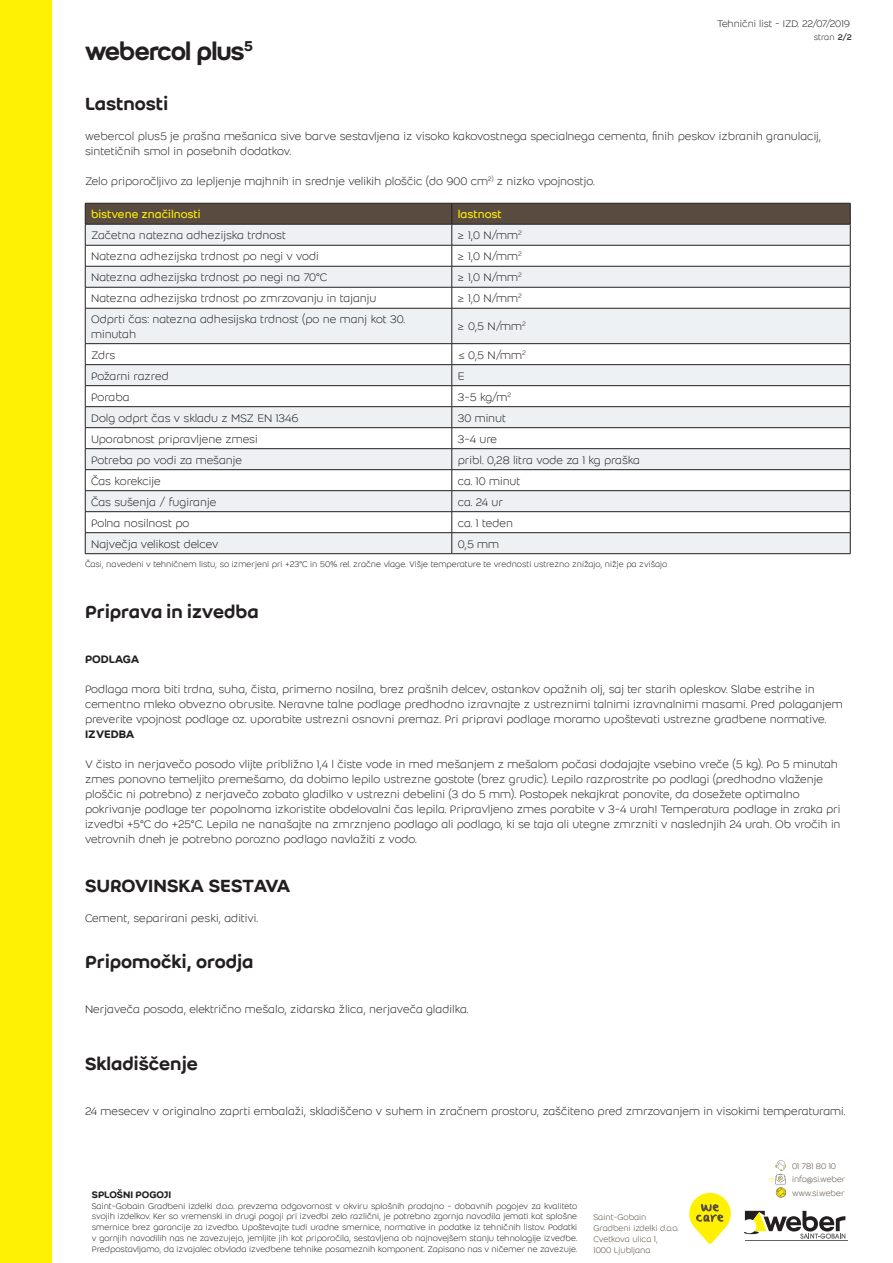
<style>
.page{position:relative;width:893px;height:1263px;background:#fff}
.page>*{position:absolute;margin:0;border:0;box-sizing:border-box;transform-origin:0 0}
.t1{font:27px "Weber Name";color:#231f20}
.t2{font:500 19.5px "Weber";color:#231f20}
.t3{font:500 19.5px "Weber";letter-spacing:-.02em;color:#231f20}
.t4{font:300 12px/15px "Weber";color:#231f20}
.t5{font:12px "Weber";color:#fff101}
.t6{font:500 12px "Weber";letter-spacing:-.01em;color:#231f20}
.t7{font:300 12px "Weber";letter-spacing:-.03em;color:#231f20}
.t8{font:300 10.5px "Weber";color:#231f20}
.t9{font:500 10.5px "Weber";letter-spacing:-.005em;color:#231f20}
.t10{font:300 9px/10.8px "Weber";color:#231f20;text-align:justify}
.t11{font:300 9px/10.8px "Weber";color:#594b3f}
.t12{font:300 8.85px "Weber";color:#594b3f}
.s1{font-weight:400}
</style>
<div class="page">
<div style="left:0;top:0;width:51px;height:1263px;background:#fff101"></div>
<svg style="left:86px;top:309px;width:764px;height:244px;fill:#edf1f3"></svg>
<svg style="left:85px;top:203px;width:766px;height:105px"></svg>
<hr style="left:85px;top:308px;width:367px;height:1px;background:#231f20">
<hr style="left:85px;top:308px;width:1px;height:35px;background:#231f20">
<hr style="left:452px;top:308px;width:398px;height:1px;background:#231f20">
<hr style="left:452px;top:308px;width:1px;height:35px;background:#231f20">
<hr style="left:850px;top:308px;width:1px;height:35px;background:#231f20">
<hr style="left:85px;top:343px;width:367px;height:1px;background:#231f20">
<hr style="left:452px;top:343px;width:398px;height:1px;background:#231f20">
<hr style="left:85px;top:406px;width:367px;height:1px;background:#231f20">
<hr style="left:452px;top:406px;width:398px;height:1px;background:#231f20">
<hr style="left:85px;top:427px;width:367px;height:1px;background:#231f20">
<hr style="left:452px;top:427px;width:398px;height:1px;background:#231f20">
<hr style="left:85px;top:448px;width:367px;height:1px;background:#231f20">
<hr style="left:452px;top:448px;width:398px;height:1px;background:#231f20">
<hr style="left:85px;top:469px;width:367px;height:1px;background:#231f20">
<hr style="left:452px;top:469px;width:398px;height:1px;background:#231f20">
<hr style="left:85px;top:490px;width:367px;height:1px;background:#231f20">
<hr style="left:452px;top:490px;width:398px;height:1px;background:#231f20">
<hr style="left:85px;top:511px;width:367px;height:1px;background:#231f20">
<hr style="left:452px;top:511px;width:398px;height:1px;background:#231f20">
<hr style="left:85px;top:532px;width:367px;height:1px;background:#231f20">
<hr style="left:452px;top:532px;width:398px;height:1px;background:#231f20">
<svg style="left:452px;top:344px;width:1px;height:209px"></svg>
<hr style="left:85px;top:553px;width:367px;height:1px;background:#231f20">
<hr style="left:452px;top:553px;width:398px;height:1px;background:#231f20">
<hr style="left:85px;top:364px;width:367px;height:1px;background:#231f20">
<svg style="left:85px;top:344px;width:1px;height:209px"></svg>
<hr style="left:452px;top:364px;width:398px;height:1px;background:#231f20">
<svg style="left:850px;top:344px;width:1px;height:209px"></svg>
<hr style="left:85px;top:385px;width:367px;height:1px;background:#231f20">
<hr style="left:452px;top:385px;width:398px;height:1px;background:#231f20">
<hr style="left:745px;top:1240px;width:102px;height:1px;background:#636366">
<svg style="left:744px;top:1211px;width:101px;height:28px"></svg>
<svg style="left:689px;top:1193px;width:42px;height:51px"></svg>
<svg style="left:768px;top:1160px;width:18px;height:38px"></svg>
<p class="t8" style="left:717px;top:17px;width:134px">Tehnični list - IZD. 22/07/2019</p>
<p class="t10" style="left:814px;top:32px;width:39px">stran <span class="s1">2/2</span></p>
<h1 class="t1" style="left:85px;top:35px;width:170px">webercol plus<sup>5</sup></h1>
<h2 class="t2" style="left:85px;top:92px;width:85px">Lastnosti</h2>
<p class="t4" style="left:85px;top:128px;width:738px">webercol plus5 je prašna mešanica sive barve sestavljena iz visoko kakovostnega specialnega cementa, finih peskov izbranih granulacij, sintetičnih smol in posebnih dodatkov.</p>
<p class="t4" style="left:85px;top:173px;width:511px">Zelo priporočljivo za lepljenje majhnih in srednje velikih ploščic (do 900 cm<sup>2)</sup> z nizko vpojnostjo.</p>
<p class="t5" style="left:91px;top:208px;width:111px">bistvene značilnosti</p>
<p class="t5" style="left:458px;top:208px;width:46px">lastnost</p>
<p class="t4" style="left:91px;top:228px;width:196px">Začetna natezna adhezijska trdnost</p>
<p class="t4" style="left:458px;top:228px;width:65px">≥ 1,0 N/mm<sup>2</sup></p>
<p class="t4" style="left:91px;top:249px;width:229px">Natezna adhezijska trdnost po negi v vodi</p>
<p class="t4" style="left:458px;top:249px;width:65px">≥ 1,0 N/mm<sup>2</sup></p>
<p class="t4" style="left:91px;top:270px;width:237px">Natezna adhezijska trdnost po negi na 70°C</p>
<p class="t4" style="left:458px;top:270px;width:65px">≥ 1,0 N/mm<sup>2</sup></p>
<p class="t4" style="left:91px;top:291px;width:287px">Natezna adhezijska trdnost po zmrzovanju in tajanju</p>
<p class="t4" style="left:458px;top:291px;width:65px">≥ 1,0 N/mm<sup>2</sup></p>
<p class="t4" style="left:91px;top:312px;width:315px;line-height:14.4px">Odprti čas: natezna adhesijska trdnost (po ne manj kot 30. minutah</p>
<p class="t4" style="left:458px;top:319px;width:70px">≥ 0,5 N/mm<sup>2</sup></p>
<p class="t4" style="left:91px;top:347px;width:26px">Zdrs</p>
<p class="t4" style="left:458px;top:347px;width:70px">≤ 0,5 N/mm<sup>2</sup></p>
<p class="t7" style="left:91px;top:369px;width:79px">Požarni razred</p>
<p class="t4" style="left:458px;top:368px;width:9px">E</p>
<p class="t4" style="left:91px;top:389px;width:40px">Poraba</p>
<p class="t4" style="left:458px;top:389px;width:55px">3-5 kg/m<sup>2</sup></p>
<p class="t4" style="left:91px;top:410px;width:209px">Dolg odprt čas v skladu z MSZ EN 1346</p>
<p class="t4" style="left:458px;top:410px;width:50px">30 minut</p>
<p class="t4" style="left:91px;top:431px;width:168px">Uporabnost pripravljene zmesi</p>
<p class="t4" style="left:458px;top:431px;width:41px">3-4 ure</p>
<p class="t4" style="left:91px;top:452px;width:153px">Potreba po vodi za mešanje</p>
<p class="t4" style="left:458px;top:452px;width:184px">pribl. 0,28 litra vode za 1 kg praška</p>
<p class="t4" style="left:91px;top:473px;width:71px">Čas korekcije</p>
<p class="t4" style="left:458px;top:473px;width:64px">ca. 10 minut</p>
<p class="t4" style="left:91px;top:494px;width:127px">Čas sušenja / fugiranje</p>
<p class="t4" style="left:458px;top:494px;width:47px">ca. 24 ur</p>
<p class="t4" style="left:91px;top:515px;width:100px">Polna nosilnost po</p>
<p class="t4" style="left:458px;top:515px;width:57px">ca. 1 teden</p>
<p class="t4" style="left:91px;top:536px;width:129px">Največja velikost delcev</p>
<p class="t4" style="left:458px;top:536px;width:43px">0,5 mm</p>
<p class="t10" style="left:85px;top:559px;width:584px">Časi, navedeni v tehničnem listu, so izmerjeni pri +23°C in 50% rel. zračne vlage. Višje temperature te vrednosti ustrezno znižajo, nižje pa zvišajo</p>
<h2 class="t2" style="left:85px;top:601px;width:175px">Priprava in izvedba</h2>
<p class="t6" style="left:85px;top:652px;width:56px">PODLAGA</p>
<p class="t4" style="left:85px;top:682px;width:759px">Podlaga mora biti trdna, suha, čista, primerno nosilna, brez prašnih delcev, ostankov opažnih olj, saj ter starih opleskov. Slabe estrihe in cementno mleko obvezno obrusite. Neravne talne podlage predhodno izravnajte z ustreznimi talnimi izravnalnimi masami. Pred polaganjem preverite vpojnost podlage oz. uporabite ustrezni osnovni premaz. Pri pripravi podlage moramo upoštevati ustrezne gradbene normative.</p>
<p class="t6" style="left:85px;top:727px;width:51px">IZVEDBA</p>
<p class="t4" style="left:85px;top:757px;width:757px">V čisto in nerjavečo posodo vlijte približno 1,4 l čiste vode in med mešanjem z mešalom počasi dodajajte vsebino vreče (5 kg). Po 5 minutah zmes ponovno temeljito premešamo, da dobimo lepilo ustrezne gostote (brez grudic). Lepilo razprostrite po podlagi (predhodno vlaženje ploščic ni potrebno) z nerjavečo zobato gladilko v ustrezni debelini (3 do 5 mm). Postopek nekajkrat ponovite, da dosežete optimalno pokrivanje podlage ter popolnoma izkoristite obdelovalni čas lepila. Pripravljeno zmes porabite v 3-4 urah! Temperatura podlage in zraka pri izvedbi +5°C do +25°C. Lepila ne nanašajte na zmrznjeno podlago ali podlago, ki se taja ali utegne zmrzniti v naslednjih 24 urah. Ob vročih in vetrovnih dneh je potrebno porozno podlago navlažiti z vodo.</p>
<h2 class="t3" style="left:85px;top:874px;width:207px">SUROVINSKA SESTAVA</h2>
<p class="t4" style="left:85px;top:910px;width:175px">Cement, separirani peski, aditivi.</p>
<h2 class="t2" style="left:85px;top:950px;width:170px">Pripomočki, orodja</h2>
<p class="t4" style="left:85px;top:1002px;width:385px">Nerjaveča posoda, električno mešalo, zidarska žlica, nerjaveča gladilka.</p>
<h2 class="t2" style="left:85px;top:1052px;width:115px">Skladiščenje</h2>
<p class="t4" style="left:85px;top:1104px;width:762px">24 mesecev v originalno zaprti embalaži, skladiščeno v suhem in zračnem prostoru, zaščiteno pred zmrzovanjem in visokimi temperaturami.</p>
<p class="t9" style="left:92px;top:1188px;width:81px">SPLOŠNI POGOJI</p>
<p class="t10" style="left:92px;top:1200px;width:487px">Saint-Gobain Gradbeni izdelki d.o.o. prevzema odgovornost v okviru splošnih prodajno - dobavnih pogojev za kvaliteto svojih izdelkov. Ker so vremenski in drugi pogoji pri izvedbi zelo različni, je potrebno zgornja navodila jemati kot splošne smernice brez garancije za izvedbo. Upoštevajte tudi uradne smernice, normative in podatke iz tehničnih listov. Podatki v gornjih navodilih nas ne zavezujejo, jemljite jih kot priporočila, sestavljena ob najnovejšem stanju tehnologije izvedbe.<br>Predpostavljamo, da izvajalec obvlada izvedbene tehnike posameznih komponent. Zapisano nas v ničemer ne zavezuje.</p>
<p class="t11" style="left:594px;top:1212px;width:87px">Saint-Gobain<br>Gradbeni izdelki d.o.o.<br>Cvetkova ulica 1,<br>1000 Ljubljana</p>
<p class="t12" style="left:792px;top:1161px;width:45px">01 781 80 10</p>
<p class="t12" style="left:792px;top:1188px;width:54px">www.si.weber</p>
<p class="t12" style="left:792px;top:1174px;width:55px">info@si.weber</p>
</div>
